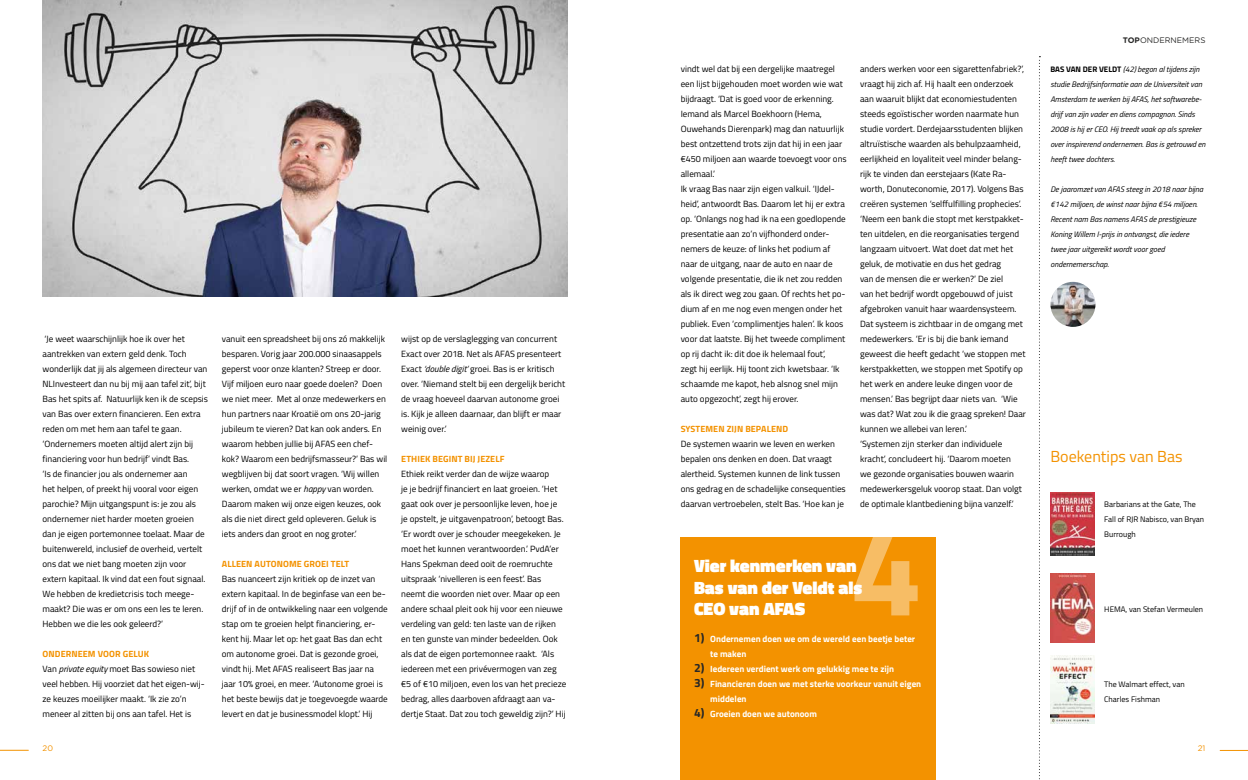
<style>
.page{position:relative;width:1248px;height:780px;background:#fff}
.page>*{position:absolute;margin:0;border:0;box-sizing:border-box;transform-origin:0 0}
.t1{font:700 131.1px "Titillium Web";color:#fff}
.t2{font:900 18px/21.6px "Titillium Web";color:#fff}
.t3{font:16px "Titillium Web";color:#f39200}
.t4{font:700 12px "Titillium Web";color:#282827}
.t5{font:9px/15px "Titillium Web";color:#000}
.t6{font:700 9px/15px "Titillium Web";color:#fff}
.t7{font:700 9px "Titillium Web";letter-spacing:.01em;color:#f39200}
.t8{font:italic 8px/15px "Titillium Web";color:#000}
.t9{font:8px/15px "Titillium Web";color:#000}
.t10{font:8px "Gotham Rounded";color:#282827}
.t11{font:8px "Gotham Rounded";color:#f39200}
.s1{font-weight:700;color:#f39200}
.s2{font-style:italic}
.s3{font-weight:700}
.s4{font-weight:700;font-style:normal}
</style>
<div class="page">
<svg style="left:1039px;top:56px;width:1px;height:724px"></svg>
<img style="left:43px;top:0;width:524px;height:297px">
<div style="left:680px;top:537px;width:255px;height:243px;background:#f39200"></div>
<img style="left:1050px;top:282px;width:45px;height:45px;border-radius:22px">
<img style="left:1050px;top:492px;width:44px;height:64px">
<img style="left:1050px;top:573px;width:44px;height:69px">
<img style="left:1050px;top:655px;width:44px;height:68px">
<svg style="left:1220px;top:749px;width:27px;height:1px"></svg>
<svg style="left:0;top:749px;width:28px;height:1px"></svg>
<p class="t5" style="left:43px;top:331px;width:167px">‘Je weet waarschijnlijk hoe ik over het aantrekken van extern geld denk. Toch wonderlijk dat jij als algemeen directeur van NLInvesteert dan nu bij mij aan tafel zit’, bijt Bas het spits af. Natuurlijk ken ik de scepsis van Bas over extern financieren. Een extra reden om met hem aan tafel te gaan. ‘Ondernemers moeten altijd alert zijn bij financiering voor hun bedrijf’ vindt Bas.<br>‘Is de financier jou als ondernemer aan<br>het helpen, of preekt hij vooral voor eigen parochie? Mijn uitgangspunt is: je zou als ondernemer niet harder moeten groeien dan je eigen portemonnee toelaat. Maar de buitenwereld, inclusief de overheid, vertelt ons dat we niet bang moeten zijn voor extern kapitaal. Ik vind dat een fout signaal.<br>We hebben de kredietcrisis toch meege&shy;maakt? Die was er om ons een les te leren.<br>Hebben we die les ook geleerd?’</p>
<p class="t5" style="left:43px;top:646px;width:164px"><span class="s1">ONDERNEEM VOOR GELUK<br></span>Van <span class="s2">private equity</span> moet Bas sowieso niet veel hebben. Hij voorziet dat het eigen-wij&shy;ze keuzes moeilijker maakt. ‘Ik zie zo’n meneer al zitten bij ons aan tafel. Het is</p>
<p class="t5" style="left:222px;top:331px;width:167px">vanuit een spreadsheet bij ons zó makkelijk besparen. Vorig jaar 200.000 sinaasappels geperst voor onze klanten? Streep er door.<br>Vijf miljoen euro naar goede doelen? Doen we niet meer. Met al onze medewerkers en hun partners naar Kroatië om ons 20-jarig jubileum te vieren? Dat kan ook anders. En waarom hebben jullie bij AFAS een chef&shy;kok? Waarom een bedrijfsmasseur?’ Bas wil wegblijven bij dat soort vragen. ‘Wij willen werken, omdat we er <span class="s2">happy</span> van worden.<br>Daarom maken wij onze eigen keuzes, ook als die niet direct geld opleveren. Geluk is iets anders dan groot en nog groter.’</p>
<p class="t7" style="left:222px;top:557px;width:129px">ALLEEN AUTONOME GROEI TELT</p>
<p class="t5" style="left:222px;top:571px;width:167px">Bas nuanceert zijn kritiek op de inzet van extern kapitaal. In de beginfase van een be&shy;drijf of in de ontwikkeling naar een volgende stap om te groeien helpt financiering, er&shy;kent hij. Maar let op: het gaat Bas dan echt om autonome groei. Dat is gezonde groei, vindt hij. Met AFAS realiseert Bas jaar na jaar 10% groei, en meer. ‘Autonome groei is het beste bewijs dat je toegevoegde waarde levert en dat je businessmodel klopt.’ Hij</p>
<p class="t5" style="left:401px;top:331px;width:165px">wijst op de verslaglegging van concurrent Exact over 2018. Net als AFAS presenteert Exact <span class="s2">‘double digit’</span> groei. Bas is er kritisch over. ‘Niemand stelt bij een dergelijk bericht de vraag hoeveel daarvan autonome groei is. Kijk je alleen daarnaar, dan blijft er maar weinig over.’</p>
<p class="t7" style="left:401px;top:452px;width:105px">ETHIEK BEGINT BIJ JEZELF</p>
<p class="t5" style="left:401px;top:466px;width:167px">Ethiek reikt verder dan de wijze waarop<br>je je bedrijf financiert en laat groeien. ‘Het gaat ook over je persoonlijke leven, hoe je<br>je opstelt, je uitgavenpatroon’, betoogt Bas. ‘Er wordt over je schouder meegekeken. Je moet het kunnen verantwoorden.’ PvdA’er Hans Spekman deed ooit de roemruchte uitspraak ‘nivelleren is een feest’. Bas neemt die woorden niet over. Maar op een andere schaal pleit ook hij voor een nieuwe verdeling van geld: ten laste van de rijken en ten gunste van minder bedeelden. Ook als dat de eigen portemonnee raakt. ‘Als iedereen met een privévermogen van zeg €5 of €10 miljoen, even los van het precieze bedrag, alles daarboven afdraagt aan va&shy;dertje Staat. Dat zou toch geweldig zijn?’ Hij</p>
<p class="t5" style="left:680px;top:61px;width:167px">vindt wel dat bij een dergelijke maatregel een lijst bijgehouden moet worden wie wat bijdraagt. ‘Dat is goed voor de erkenning.<br>Iemand als Marcel Boekhoorn (Hema, Ouwehands Dierenpark) mag dan natuurlijk best ontzettend trots zijn dat hij in een jaar €450 miljoen aan waarde toevoegt voor ons allemaal.’<br>Ik vraag Bas naar zijn eigen valkuil. ‘IJdel&shy;heid’, antwoordt Bas. Daarom let hij er extra op. ‘Onlangs nog had ik na een goedlopende presentatie aan zo’n vijfhonderd onder&shy;nemers de keuze: of links het podium af naar de uitgang, naar de auto en naar de volgende presentatie, die ik net zou redden als ik direct weg zou gaan. Of rechts het po&shy;dium af en me nog even mengen onder het publiek. Even ‘complimentjes halen’. Ik koos voor dat laatste. Bij het tweede compliment op rij dacht ik: dit doe ik helemaal fout’,<br>zegt hij eerlijk. Hij toont zich kwetsbaar. ‘Ik schaamde me kapot, heb alsnog snel mijn auto opgezocht’, zegt hij erover.</p>
<p class="t7" style="left:680px;top:422px;width:109px">SYSTEMEN ZIJN BEPALEND</p>
<p class="t5" style="left:680px;top:436px;width:166px">De systemen waarin we leven en werken bepalen ons denken en doen. Dat vraagt alertheid. Systemen kunnen de link tussen ons gedrag en de schadelijke consequenties daarvan vertroebelen, stelt Bas. ‘Hoe kan je</p>
<p class="t5" style="left:860px;top:61px;width:167px">anders werken voor een sigarettenfabriek?’, vraagt hij zich af. Hij haalt een onderzoek aan waaruit blijkt dat economiestudenten steeds egoïstischer worden naarmate hun studie vordert. Derdejaarsstudenten blijken altruïstische waarden als behulpzaamheid, eerlijkheid en loyaliteit veel minder belang&shy;rijk te vinden dan eerstejaars (Kate Ra&shy;worth, Donuteconomie, 2017). Volgens Bas creëren systemen ‘selffulfilling prophecies’. ‘Neem een bank die stopt met kerstpakket&shy;ten uitdelen, en die reorganisaties tergend langzaam uitvoert. Wat doet dat met het geluk, de motivatie en dus het gedrag<br>van de mensen die er werken?’ De ziel<br>van het bedrijf wordt opgebouwd of juist afgebroken vanuit haar waardensysteem.<br>Dat systeem is zichtbaar in de omgang met medewerkers. ‘Er is bij die bank iemand geweest die heeft gedacht ‘we stoppen met kerstpakketten, we stoppen met Spotify op het werk en andere leuke dingen voor de mensen.’ Bas begrijpt daar niets van. ‘Wie was dat? Wat zou ik die graag spreken! Daar kunnen we allebei van leren.’<br>‘Systemen zijn sterker dan individuele kracht’, concludeert hij. ‘Daarom moeten<br>we gezonde organisaties bouwen waarin medewerkersgeluk voorop staat. Dan volgt de optimale klantbediening bijna vanzelf.’</p>
<h1 class="t1" style="left:849px;top:469px;width:75px">4</h1>
<h2 class="t2" style="left:694px;top:555px;width:170px">Vier kenmerken van<br>Bas van der Veldt als<br>CEO van AFAS</h2>
<h3 class="t4" style="left:694px;top:628px;width:12px">1)</h3>
<h3 class="t4" style="left:694px;top:673px;width:12px">3)</h3>
<p class="t6" style="left:710px;top:631px;width:212px">Ondernemen doen we om de wereld een beetje beter te maken<br>Iedereen verdient werk om gelukkig mee te zijn<br>Financieren doen we met sterke voorkeur vanuit eigen middelen<br>Groeien doen we autonoom</p>
<h3 class="t4" style="left:694px;top:658px;width:12px">2)</h3>
<h3 class="t4" style="left:694px;top:703px;width:12px">4)</h3>
<p class="t10" style="left:1122px;top:34px;width:84px"><span class="s3">TOP</span>ONDERNEMERS</p>
<p class="t8" style="left:1050px;top:61px;width:157px"><span class="s4">BAS VAN DER VELDT</span> (42) begon al tijdens zijn studie Bedrijfsinformatie aan de Universiteit van Amsterdam te werken bij AFAS, het softwarebe&shy;drijf van zijn vader en diens compagnon. Sinds 2008 is hij er CEO. Hij treedt vaak op als spreker over inspirerend ondernemen. Bas is getrouwd en heeft twee dochters.</p>
<p class="t8" style="left:1050px;top:181px;width:154px">De jaaromzet van AFAS steeg in 2018 naar bijna €142 miljoen, de winst naar bijna €54 miljoen.<br>Recent nam Bas namens AFAS de prestigieuze Koning Willem I-prijs in ontvangst, die iedere twee jaar uitgereikt wordt voor goed ondernemerschap.</p>
<h3 class="t3" style="left:1050px;top:444px;width:133px">Boekentips van Bas</h3>
<p class="t9" style="left:1104px;top:496px;width:101px">Barbarians at the Gate, The<br>Fall of RJR Nabisco, van Bryan<br>Burrough</p>
<p class="t9" style="left:1104px;top:601px;width:100px">HEMA, van Stefan Vermeulen</p>
<p class="t9" style="left:1104px;top:676px;width:82px">The Walmart effect, van<br>Charles Fishman</p>
<p class="t11" style="left:43px;top:742px;width:12px">20</p>
<p class="t11" style="left:1197px;top:742px;width:9px">21</p>
</div>
